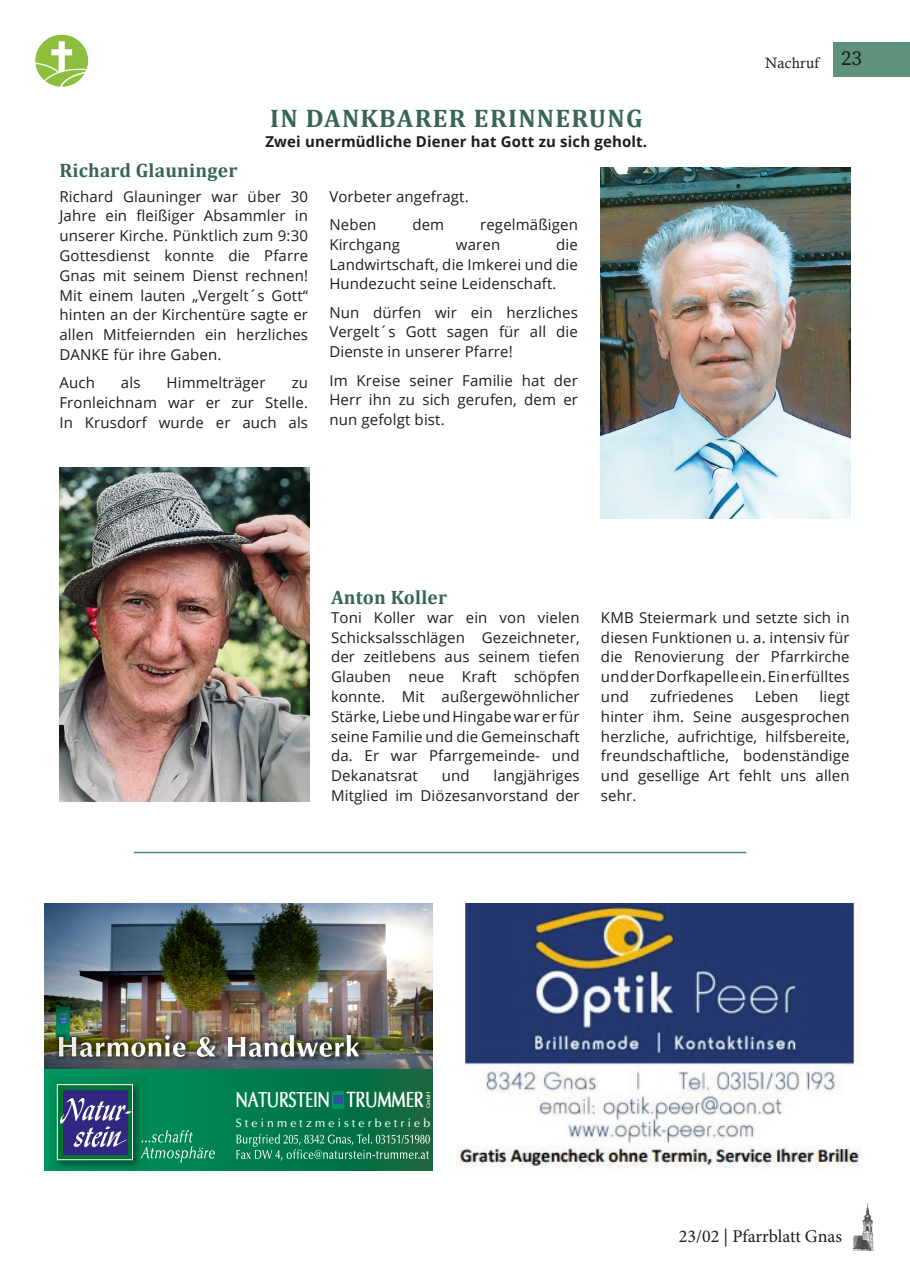
<style>
.page{position:relative;width:910px;height:1280px;background:#fff}
.page>*{position:absolute;margin:0;border:0;box-sizing:border-box;transform-origin:0 0}
.Heading_B_-_big__Lef{font:700 25.5px "Cambria";letter-spacing:.05em;color:#386652}
.t1{font:700 21.6px "Optima";letter-spacing:-.03em;color:#fff;scale:.71 1}
.Unterüberschrift_Far{font:700 19.5px "Cambria";letter-spacing:.01em;color:#386652}
.t2{font:18px "Minion Pro";letter-spacing:-.005em;color:#1d1d1b}
.Seitentext{font:15px/19.8px "Open Sans";letter-spacing:.01em;color:#1d1d1b;text-align:justify}
.Seitentext-2{font:700 15px "Open Sans";letter-spacing:.01em;color:#1d1d1b}
.kleine_Texte__Abschn{font:15px "Calisto";letter-spacing:.01em;color:#1d1d1b}
.t3{font:12px "Optima";letter-spacing:.26em;color:#fff}
.t4{font:700 5.55px "Optima";color:#fff;scale:.92 1}
.s1{font-size:21.9px}
</style>
<div class="page">
<div style="left:833px;top:43px;width:77px;height:34px;background:#5e927b"></div>
<img style="left:853px;top:1203px;width:21px;height:47px">
<img style="left:35px;top:34px;width:53px;height:53px">
<img style="left:456px;top:903px;width:406px;height:265px">
<img style="left:45px;top:903px;width:388px;height:267px">
<svg style="left:236px;top:1134px;width:194px;height:27px;background:#2d8963"></svg>
<div style="left:333px;top:1091px;width:11px;height:18px;background:#00975f"></div>
<div style="left:334px;top:1096px;width:9px;height:8px;background:#2f52a0"></div>
<div style="left:49px;top:1076px;width:97px;height:94px;background:#1d1d1b;opacity:.49"></div>
<div style="left:57px;top:1085px;width:75px;height:75px;background:#007531"></div>
<div style="left:57px;top:1084px;width:76px;height:76px;border:1px solid #fff"></div>
<div style="left:63px;top:1090px;width:64px;height:64px;background:#312783"></div>
<svg style="left:60px;top:1098px;width:72px;height:49px"></svg>
<img style="left:56px;top:1032px;width:310px;height:29px">
<svg style="left:141px;top:1130px;width:74px;height:32px;background:#23976a"></svg>
<img style="left:600px;top:168px;width:251px;height:351px">
<img style="left:59px;top:468px;width:251px;height:334px">
<hr style="left:134px;top:852px;width:612px;height:1px;background:#4c866d">
<p class="Unterüberschrift_Far" style="left:59px;top:156px;width:180px">Richard Glauninger</p>
<p class="Heading_B_-_big__Lef" style="left:270px;top:100px;width:374px">IN DANKBARER ERINNERUNG</p>
<p class="Seitentext-2" style="left:265px;top:131px;width:383px">Zwei unermüdliche Diener hat Gott zu sich geholt.</p>
<p class="Seitentext" style="left:59px;top:186px;width:250px">Richard Glauninger war über 30<br>Jahre ein fleißiger Absammler in unserer Kirche. Pünktlich zum 9:30<br>Gottesdienst konnte die Pfarre Gnas mit seinem Dienst rechnen!<br>Mit einem lauten „Vergelt´s Gott“ hinten an der Kirchentüre sagte er allen Mitfeiernden ein herzliches DANKE für ihre Gaben.</p>
<p class="Seitentext" style="left:59px;top:373px;width:37px">Auch</p>
<p class="Seitentext" style="left:121px;top:373px;width:21px">als</p>
<p class="Seitentext" style="left:167px;top:373px;width:101px">Himmelträger</p>
<p class="Seitentext" style="left:59px;top:373px;width:250px;text-indent:232px">zu Fronleichnam war er zur Stelle.<br>In Krusdorf wurde er auch als</p>
<p class="Seitentext" style="left:329px;top:186px;width:141px">Vorbeter angefragt.</p>
<p class="Seitentext" style="left:329px;top:214px;width:49px">Neben</p>
<p class="Seitentext" style="left:412px;top:214px;width:33px">dem</p>
<p class="Seitentext" style="left:480px;top:214px;width:99px">regelmäßigen</p>
<p class="Seitentext" style="left:329px;top:234px;width:72px">Kirchgang</p>
<p class="Seitentext" style="left:456px;top:234px;width:46px">waren</p>
<p class="Seitentext" style="left:329px;top:234px;width:250px;text-indent:227px">die Landwirtschaft, die Imkerei und die Hundezucht seine Leidenschaft.</p>
<p class="Seitentext" style="left:329px;top:302px;width:250px">Nun dürfen wir ein herzliches Vergelt´s Gott sagen für all die Dienste in unserer Pfarre!</p>
<p class="Seitentext" style="left:329px;top:370px;width:250px">Im Kreise seiner Familie hat der Herr ihn zu sich gerufen, dem er nun gefolgt bist.</p>
<p class="Unterüberschrift_Far" style="left:331px;top:583px;width:118px">Anton Koller</p>
<p class="kleine_Texte__Abschn" style="left:765px;top:54px;width:98px">Nachruf <sup>23</sup></p>
<p class="Seitentext" style="left:331px;top:607px;width:250px">Toni Koller war ein von vielen Schicksalsschlägen Gezeichneter, der zeitlebens aus seinem tiefen Glauben neue Kraft schöpfen konnte. Mit außergewöhnlicher Stärke, Liebe und Hingabe war er für seine Familie und die Gemeinschaft da. Er war Pfarrgemeinde- und Dekanatsrat</p>
<p class="Seitentext" style="left:331px;top:765px;width:250px;text-align:right">langjähriges<br>Mitglied im Diözesanvorstand der</p>
<p class="Seitentext" style="left:442px;top:765px;width:29px">und</p>
<p class="Seitentext" style="left:601px;top:607px;width:250px">KMB Steiermark und setzte sich in diesen Funktionen u. a. intensiv für die Renovierung der Pfarrkirche und der Dorfkapelle ein. Ein erfülltes und</p>
<p class="Seitentext" style="left:650px;top:686px;width:85px">zufriedenes</p>
<p class="Seitentext" style="left:755px;top:686px;width:45px">Leben</p>
<p class="Seitentext" style="left:601px;top:686px;width:250px;text-indent:219px">liegt hinter ihm. Seine ausgesprochen herzliche, aufrichtige, hilfsbereite, freundschaftliche, bodenständige und gesellige Art fehlt uns allen sehr.</p>
<p class="t1" style="left:236px;top:1087px;width:267px">NATURSTEIN <span class="s1">TRUMMER</span></p>
<p class="t4" style="left:425px;top:1108px;width:19px;rotate:-90deg">GmbH</p>
<p class="t3" style="left:236px;top:1116px;width:196px">Steinmetzmeisterbetrieb</p>
<p class="t2" style="left:679px;top:1224px;width:164px">23/02 | Pfarrblatt Gnas</p>
</div>
